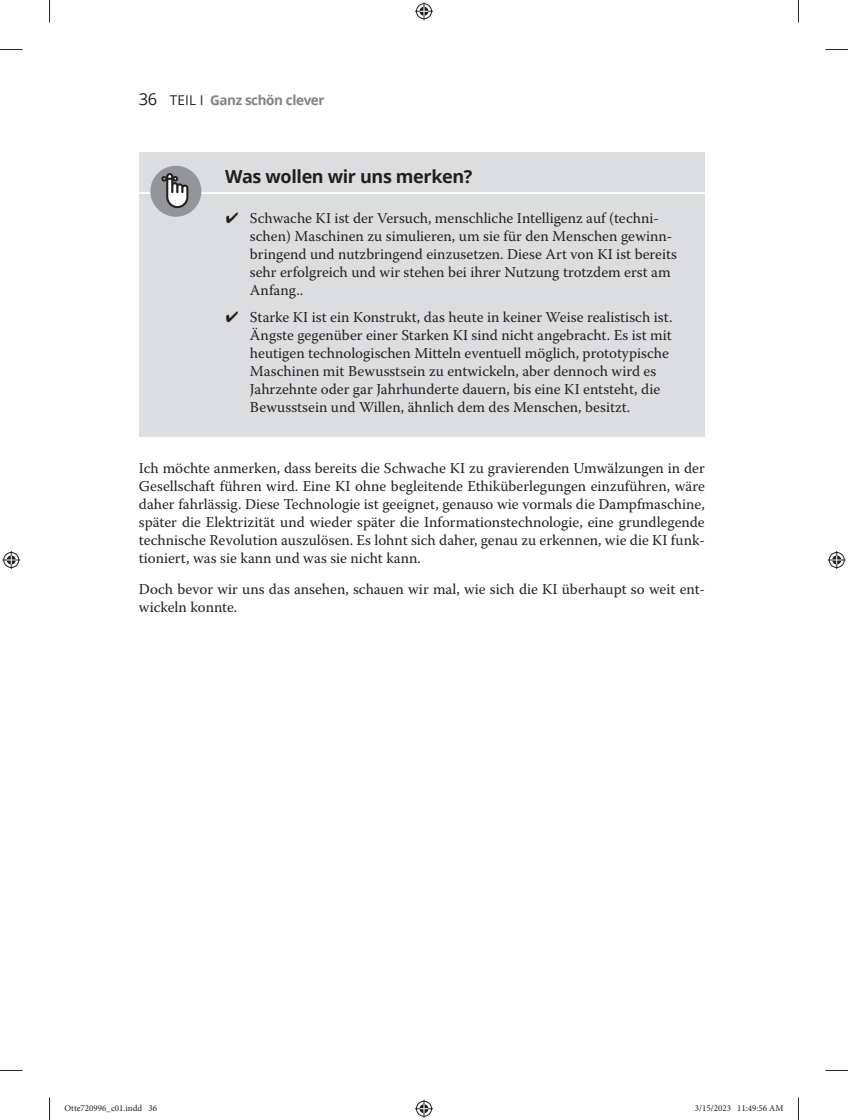
<style>
.page{position:relative;width:848px;height:1120px;background:#fff}
.page>*{position:absolute;margin:0;border:0;box-sizing:border-box;transform-origin:0 0}
.t1{font:700 18px "Open Sans";letter-spacing:-.02em;color:#231f20}
.t2{font:15px/18px "Warnock Pro";color:#231f20}
.t3{font:700 13.5px "Open Sans";letter-spacing:-.03em;color:#808285}
.t4{font:9px "Minion Pro";color:#231f20}
.s1{font-weight:400;font-size:16.5px;color:#231f20}
.s2{font-weight:400;color:#231f20}
</style>
<div class="page">
<div style="left:139px;top:151px;width:565px;height:57px;background:#dcdddf"></div>
<hr style="left:52px;top:192px;width:652px;height:3px;background:#fff">
<div style="left:139px;top:194px;width:565px;height:126px;background:#dcdddf"></div>
<div style="left:139px;top:293px;width:565px;height:144px;background:#dcdddf"></div>
<div style="left:150px;top:166px;width:51px;height:51px;background:#939598;border-radius:50%"></div>
<svg style="left:161px;top:173px;width:27px;height:35px"></svg>
<svg style="left:0;top:49px;width:22px;height:1px"></svg>
<svg style="left:825px;top:49px;width:22px;height:1px"></svg>
<svg style="left:0;top:1070px;width:22px;height:1px"></svg>
<svg style="left:825px;top:1070px;width:22px;height:1px"></svg>
<svg style="left:49px;top:0;width:1px;height:23px"></svg>
<svg style="left:49px;top:1097px;width:1px;height:22px"></svg>
<svg style="left:798px;top:0;width:1px;height:23px"></svg>
<svg style="left:798px;top:1097px;width:1px;height:22px"></svg>
<svg style="left:415px;top:2px;width:18px;height:18px"></svg>
<svg style="left:415px;top:1099px;width:18px;height:18px"></svg>
<svg style="left:2px;top:551px;width:18px;height:18px"></svg>
<svg style="left:827px;top:551px;width:18px;height:18px"></svg>
<p class="t3" style="left:139px;top:90px;width:187px"><span class="s1">36</span> <span class="s2">TEIL I</span> Ganz schön clever</p>
<p class="t1" style="left:225px;top:164px;width:249px">Was wollen wir uns merken?</p>
<p class="t2" style="left:250px;top:209px;width:428px;text-indent:-24px">✔ Schwache KI ist der Versuch, menschliche Intelligenz auf (techni&shy;schen) Maschinen zu simulieren, um sie für den Menschen gewinn&shy;bringend und nutzbringend einzusetzen. Diese Art von KI ist bereits sehr erfolgreich und wir stehen bei ihrer Nutzung trotzdem erst am Anfang..</p>
<p class="t2" style="left:250px;top:308px;width:424px;text-indent:-24px">✔ Starke KI ist ein Konstrukt, das heute in keiner Weise realistisch ist.<br>Ängste gegenüber einer Starken KI sind nicht angebracht. Es ist mit heutigen technologischen Mitteln eventuell möglich, prototypische Maschinen mit Bewusstsein zu entwickeln, aber dennoch wird es Jahrzehnte oder gar Jahrhunderte dauern, bis eine KI entsteht, die Bewusstsein und Willen, ähnlich dem des Menschen, besitzt.</p>
<p class="t2" style="left:139px;top:459px;width:567px;text-align:justify">Ich möchte anmerken, dass bereits die Schwache KI zu gravierenden Umwälzungen in der Gesellschaft führen wird. Eine KI ohne begleitende Ethiküberlegungen einzuführen, wäre daher fahrlässig. Diese Technologie ist geeignet, genauso wie vormals die Dampfmaschine, später die Elektrizität und wieder später die Informationstechnologie, eine grundlegende technische Revolution auszulösen. Es lohnt sich daher, genau zu erkennen, wie die KI funk&shy;tioniert, was sie kann und was sie nicht kann.</p>
<p class="t2" style="left:139px;top:580px;width:567px">Doch bevor wir uns das ansehen, schauen wir mal, wie sich die KI überhaupt so weit ent&shy;wickeln konnte.</p>
<p class="t4" style="left:64px;top:1102px;width:94px">Otte720996_c01.indd 36</p>
<p class="t4" style="left:694px;top:1102px;width:90px">3/15/2023 11:49:56 AM</p>
</div>
